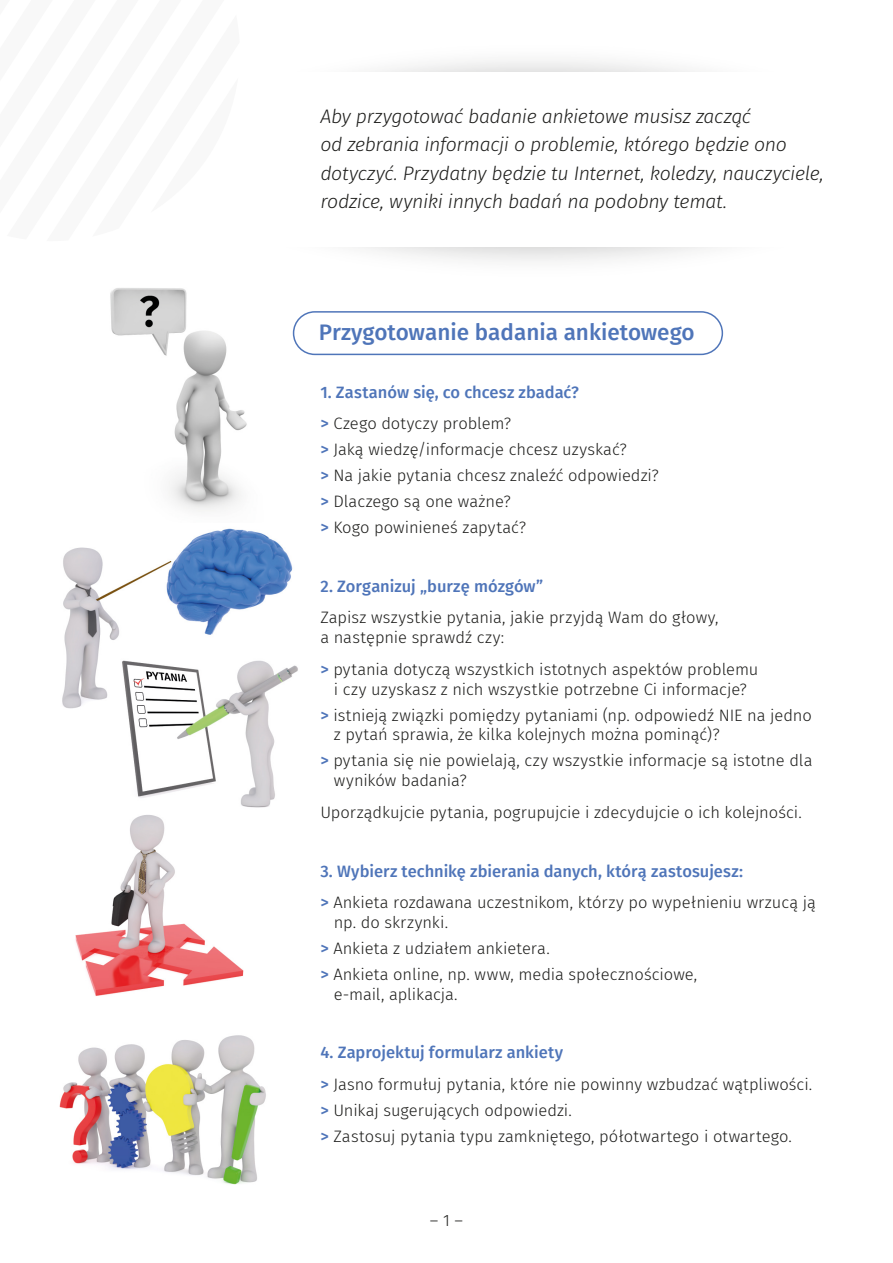
<style>
.page{position:relative;width:893px;height:1263px;background:#fff}
.page>*{position:absolute;margin:0;border:0;box-sizing:border-box;transform-origin:0 0}
.t1{font:500 22.5px "Fira Sans";color:#4f75b9}
.t2{font:italic 300 19.5px/28.5px "Fira Sans";letter-spacing:-.02em;color:#1d1d1b}
.t3{font:300 16.5px/25.8px "Fira Sans";color:#1d1d1b}
.t4{font:500 16.5px "Fira Sans";color:#4f75b9}
.s1{font-weight:500;color:#4f75b9}
</style>
<div class="page">
<img style="left:62px;top:528px;width:231px;height:181px">
<img style="left:110px;top:288px;width:193px;height:224px">
<img style="left:117px;top:652px;width:181px;height:156px">
<img style="left:75px;top:815px;width:169px;height:181px">
<img style="left:59px;top:1035px;width:207px;height:150px">
<img style="left:157px;top:61px;width:556px;height:240px">
<div style="left:0;top:72px;width:893px;height:174px;background:#fff"></div>
<svg style="left:157px;top:61px;width:83px;height:11px"></svg>
<div style="left:293px;top:311px;width:430px;height:44px;border:2px solid #4f75b9;border-radius:21px"></div>
<p class="t2" style="left:320px;top:102px;width:505px">Aby przygotować badanie ankietowe musisz zacząć<br>od zebrania informacji o problemie, którego będzie ono dotyczyć. Przydatny będzie tu Internet, koledzy, nauczyciele, rodzice, wyniki innych badań na podobny temat.</p>
<h1 class="t1" style="left:319px;top:314px;width:377px">Przygotowanie badania ankietowego</h1>
<h2 class="t4" style="left:320px;top:379px;width:260px">1. Zastanów się, co chcesz zbadać?</h2>
<p class="t3" style="left:320px;top:411px;width:340px"><span class="s1">&gt;</span> Czego dotyczy problem?<br><span class="s1">&gt;</span> Jaką wiedzę/informacje chcesz uzyskać?<br><span class="s1">&gt;</span> Na jakie pytania chcesz znaleźć odpowiedzi? <span class="s1">&gt;</span> Dlaczego są one ważne?<br><span class="s1">&gt;</span> Kogo powinieneś zapytać?</p>
<h2 class="t4" style="left:320px;top:572px;width:224px">2. Zorganizuj „burzę mózgów”</h2>
<p class="t3" style="left:320px;top:608px;width:400px;line-height:19.8px">Zapisz wszystkie pytania, jakie przyjdą Wam do głowy, a następnie sprawdź czy:</p>
<p class="t3" style="left:320px;top:659px;width:440px;line-height:19.8px;text-align:center"><span class="s1">&gt;</span> pytania dotyczą wszystkich istotnych aspektów problemu i czy uzyskasz z nich wszystkie potrzebne Ci informacje?</p>
<p class="t3" style="left:334px;top:705px;width:479px;line-height:19.8px;text-indent:-13px"><span class="s1">&gt;</span> istnieją związki pomiędzy pytaniami (np. odpowiedź NIE na jedno z pytań sprawia, że kilka kolejnych można pominąć)?</p>
<p class="t3" style="left:334px;top:750px;width:480px;line-height:19.8px;text-indent:-13px"><span class="s1">&gt;</span> pytania się nie powielają, czy wszystkie informacje są istotne dla wyników badania?</p>
<p class="t3" style="left:320px;top:799px;width:483px">Uporządkujcie pytania, pogrupujcie i zdecydujcie o ich kolejności.</p>
<h2 class="t4" style="left:320px;top:857px;width:424px">3. Wybierz technikę zbierania danych, którą zastosujesz:</h2>
<p class="t3" style="left:334px;top:893px;width:484px;line-height:19.8px;text-indent:-13px"><span class="s1">&gt;</span> Ankieta rozdawana uczestnikom, którzy po wypełnieniu wrzucą ją np. do skrzynki.</p>
<p class="t3" style="left:320px;top:935px;width:378px"><span class="s1">&gt;</span> Ankieta z udziałem ankietera.<br><span class="s1">&gt;</span> Ankieta online, np. www, media społecznościowe,</p>
<p class="t3" style="left:334px;top:981px;width:125px">e-mail, aplikacja.</p>
<h2 class="t4" style="left:320px;top:1039px;width:244px">4. Zaprojektuj formularz ankiety</h2>
<p class="t3" style="left:320px;top:1071px;width:493px"><span class="s1">&gt;</span> Jasno formułuj pytania, które nie powinny wzbudzać wątpliwości. <span class="s1">&gt;</span> Unikaj sugerujących odpowiedzi.<br><span class="s1">&gt;</span> Zastosuj pytania typu zamkniętego, półotwartego i otwartego.</p>
<p class="t3" style="left:430px;top:1207px;width:35px">– 1 –</p>
</div>
